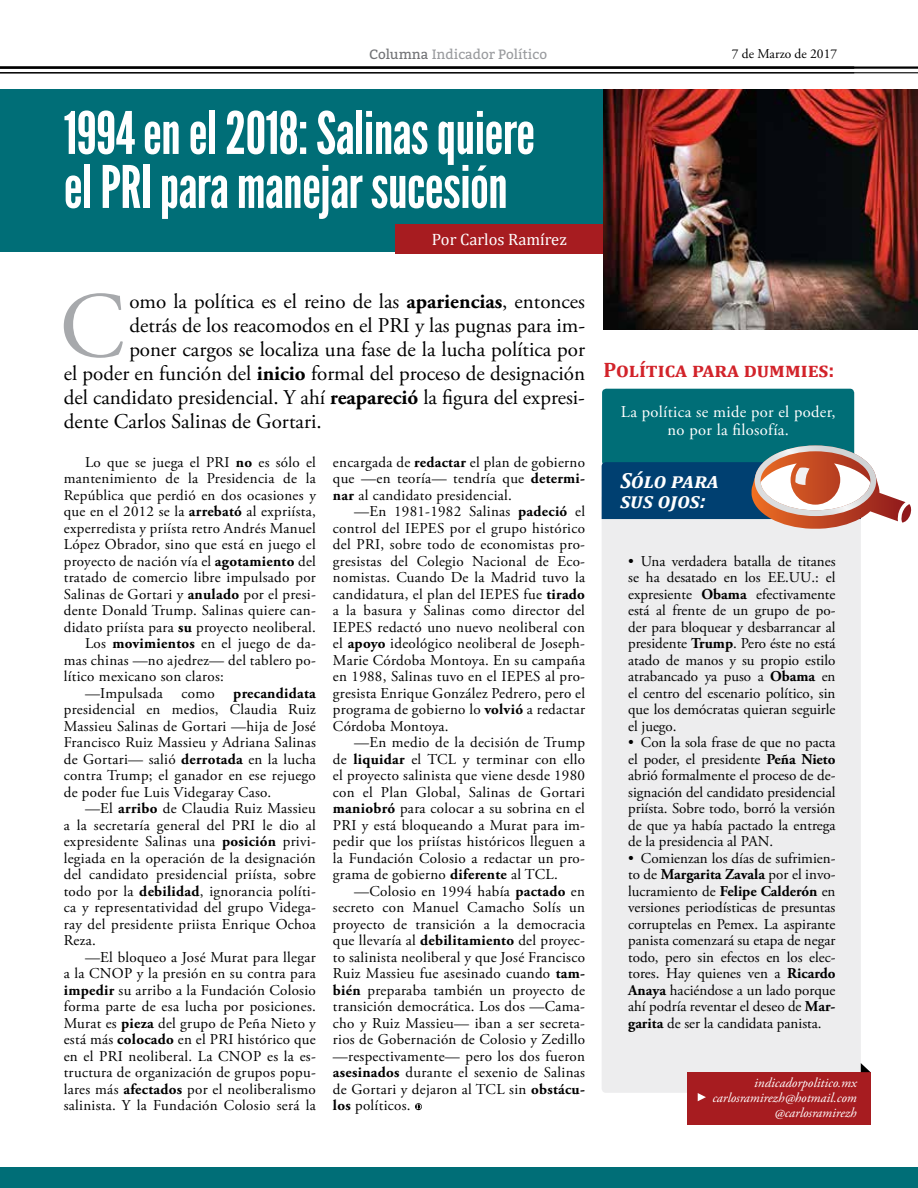
<style>
.page{position:relative;width:918px;height:1188px;background:#fff}
.page>*{position:absolute;margin:0;border:0;box-sizing:border-box;transform-origin:0 0}
.t1{font:93.45px "Adobe Garamond Pro";color:#a7a9ac}
.t2{font:58.5px/54px "League Gothic";letter-spacing:-.01em;color:#fff}
.t3{font:italic 700 21.9px/19.5px "Cambria";color:#fff}
.t4{font:21px "Adobe Garamond Pro";color:#000}
.t5{font:700 21px "Cambria";color:#d2232a}
.t6{font:16.5px/18px "Adobe Garamond Pro";letter-spacing:.02em;color:#fff;text-align:center}
.t7{font:16.5px "Cambria";color:#fff}
.t8{font:15px/16.5px "Adobe Garamond Pro";letter-spacing:.02em;color:#000;text-align:justify}
.t9{font:italic 13.5px/15px "Adobe Garamond Pro";color:#fff;text-align:right}
.t10{font:13.5px "Bitter";color:#999b9e}
.t11{font:13.5px "Adobe Garamond Pro";color:#000}
.s1{color:#717275}
.s2{font-weight:700}
</style>
<div class="page">
<hr style="left:0;top:66px;width:918px;height:3px;background:#000">
<hr style="left:0;top:72px;width:918px;height:1px;background:#000">
<svg style="left:415px;top:1103px;width:7px;height:7px"></svg>
<svg style="left:416px;top:1104px;width:5px;height:5px"></svg>
<div style="left:602px;top:389px;width:252px;height:77px;background:#006e77;border-radius:4px"></div>
<div style="left:602px;top:494px;width:259px;height:599px;background:#ededee;border-radius:4px"></div>
<svg style="left:602px;top:445px;width:310px;height:84px"></svg>
<div style="left:687px;top:1072px;width:184px;height:52px;background:#a71c20"></div>
<svg style="left:698px;top:1093px;width:8px;height:8px"></svg>
<svg style="left:861px;top:1063px;width:10px;height:9px"></svg>
<div style="left:0;top:89px;width:918px;height:163px;background:#006e77"></div>
<div style="left:395px;top:224px;width:209px;height:29px;background:#a71c20"></div>
<img style="left:604px;top:89px;width:314px;height:241px">
<div style="left:0;top:1167px;width:918px;height:21px;background:#006e77"></div>
<p class="t10" style="left:369px;top:45px;width:179px"><span class="s1">Columna</span> Indicador Político</p>
<p class="t11" style="left:732px;top:46px;width:107px">7 de Marzo de 2017</p>
<h2 class="t2" style="left:64px;top:106px;width:473px">1994 en el 2018: Salinas quiere el PRI para manejar sucesión</h2>
<p class="t7" style="left:432px;top:230px;width:136px">Por Carlos Ramírez</p>
<h1 class="t1" style="left:60px;top:271px;width:67px">C</h1>
<h3 class="t4" style="left:129px;top:289px;width:457px">omo la política es el reino de las <span class="s2">apariencias</span>, entonces</h3>
<h3 class="t4" style="left:129px;top:313px;width:457px">detrás de los reacomodos en el PRI y las pugnas para im-</h3>
<h3 class="t4" style="left:129px;top:337px;width:457px">poner cargos se localiza una fase de la lucha política por</h3>
<h3 class="t4" style="left:64px;top:361px;width:523px">el poder en función del <span class="s2">inicio</span> formal del proceso de designación</h3>
<h3 class="t4" style="left:64px;top:385px;width:523px">del candidato presidencial. Y ahí <span class="s2">reapareció</span> la figura del expresi-</h3>
<h3 class="t4" style="left:64px;top:409px;width:259px">dente Carlos Salinas de Gortari.</h3>
<p class="t8" style="left:85px;top:454px;width:232px">Lo que se juega el PRI <span class="s2">no</span> es sólo el</p>
<p class="t8" style="left:64px;top:471px;width:254px">mantenimiento de la Presidencia de la</p>
<p class="t8" style="left:64px;top:487px;width:254px">República que perdió en dos ocasiones y</p>
<p class="t8" style="left:64px;top:504px;width:254px">que en el 2012 se la <span class="s2">arrebató</span> al expriísta,</p>
<p class="t8" style="left:64px;top:520px;width:254px">experredista y priísta retro Andrés Manuel</p>
<p class="t8" style="left:64px;top:537px;width:254px">López Obrador, sino que está en juego el</p>
<p class="t8" style="left:64px;top:553px;width:254px">proyecto de nación vía el <span class="s2">agotamiento</span> del</p>
<p class="t8" style="left:64px;top:570px;width:254px">tratado de comercio libre impulsado por</p>
<p class="t8" style="left:64px;top:586px;width:254px">Salinas de Gortari y <span class="s2">anulado</span> por el presi-</p>
<p class="t8" style="left:64px;top:603px;width:254px">dente Donald Trump. Salinas quiere can-</p>
<p class="t8" style="left:64px;top:619px;width:254px">didato priísta para <span class="s2">su</span> proyecto neoliberal.</p>
<p class="t8" style="left:85px;top:636px;width:232px">Los <span class="s2">movimientos</span> en el juego de da-</p>
<p class="t8" style="left:64px;top:652px;width:254px">mas chinas —no ajedrez— del tablero po-</p>
<p class="t8" style="left:64px;top:669px;width:162px">lítico mexicano son claros:</p>
<p class="t8" style="left:85px;top:685px;width:232px">—Impulsada como <span class="s2">precandidata</span></p>
<p class="t8" style="left:64px;top:702px;width:254px">presidencial en medios, Claudia Ruiz</p>
<p class="t8" style="left:64px;top:718px;width:254px">Massieu Salinas de Gortari —hija de José</p>
<p class="t8" style="left:64px;top:735px;width:254px">Francisco Ruiz Massieu y Adriana Salinas</p>
<p class="t8" style="left:64px;top:751px;width:254px">de Gortari— salió <span class="s2">derrotada</span> en la lucha</p>
<p class="t8" style="left:64px;top:768px;width:254px">contra Trump; el ganador en ese rejuego</p>
<p class="t8" style="left:64px;top:784px;width:209px">de poder fue Luis Videgaray Caso.</p>
<p class="t8" style="left:85px;top:801px;width:232px">—El <span class="s2">arribo</span> de Claudia Ruiz Massieu</p>
<p class="t8" style="left:64px;top:817px;width:254px">a la secretaría general del PRI le dio al</p>
<p class="t8" style="left:64px;top:834px;width:254px">expresidente Salinas una <span class="s2">posición</span> privi-</p>
<p class="t8" style="left:64px;top:850px;width:254px">legiada en la operación de la designación</p>
<p class="t8" style="left:64px;top:867px;width:254px">del candidato presidencial priísta, sobre</p>
<p class="t8" style="left:64px;top:883px;width:254px">todo por la <span class="s2">debilidad</span>, ignorancia políti-</p>
<p class="t8" style="left:64px;top:900px;width:254px">ca y representatividad del grupo Videga-</p>
<p class="t8" style="left:64px;top:916px;width:254px">ray del presidente priista Enrique Ochoa</p>
<p class="t8" style="left:64px;top:933px;width:34px">Reza.</p>
<p class="t8" style="left:85px;top:949px;width:232px">—El bloqueo a José Murat para llegar</p>
<p class="t8" style="left:64px;top:966px;width:254px">a la CNOP y la presión en su contra para</p>
<p class="t8" style="left:64px;top:982px;width:254px"><span class="s2">impedir</span> su arribo a la Fundación Colosio</p>
<p class="t8" style="left:64px;top:999px;width:254px">forma parte de esa lucha por posiciones.</p>
<p class="t8" style="left:64px;top:1015px;width:254px">Murat es <span class="s2">pieza</span> del grupo de Peña Nieto y</p>
<p class="t8" style="left:64px;top:1032px;width:254px">está más <span class="s2">colocado</span> en el PRI histórico que</p>
<p class="t8" style="left:64px;top:1048px;width:254px">en el PRI neoliberal. La CNOP es la es-</p>
<p class="t8" style="left:64px;top:1065px;width:254px">tructura de organización de grupos popu-</p>
<p class="t8" style="left:64px;top:1081px;width:254px">lares más <span class="s2">afectados</span> por el neoliberalismo</p>
<p class="t8" style="left:64px;top:1098px;width:254px">salinista. Y la Fundación Colosio será la</p>
<p class="t8" style="left:333px;top:454px;width:254px">encargada de <span class="s2">redactar</span> el plan de gobierno que —en teoría— tendría que <span class="s2">determi&shy;nar</span> al candidato presidencial.</p>
<p class="t8" style="left:333px;top:504px;width:254px;text-indent:21px">—En 1981-1982 Salinas <span class="s2">padeció</span> el control del IEPES por el grupo histórico del PRI, sobre todo de economistas pro&shy;gresistas del Colegio Nacional de Eco&shy;nomistas. Cuando De la Madrid tuvo la candidatura, el plan del IEPES fue <span class="s2">tirado </span>a la basura y Salinas como director del IEPES redactó uno nuevo neoliberal con el <span class="s2">apoyo</span> ideológico neoliberal de Joseph-Marie Córdoba Montoya. En su campaña en 1988, Salinas tuvo en el IEPES al pro&shy;gresista Enrique González Pedrero, pero el programa de gobierno lo <span class="s2">volvió</span> a redactar Córdoba Montoya.</p>
<p class="t8" style="left:333px;top:735px;width:254px;text-indent:21px">—En medio de la decisión de Trump de <span class="s2">liquidar</span> el TCL y terminar con ello el proyecto salinista que viene desde 1980 con el Plan Global, Salinas de Gortari <span class="s2">maniobró</span> para colocar a su sobrina en el PRI y está bloqueando a Murat para im&shy;pedir que los priístas históricos lleguen a la Fundación Colosio a redactar un pro&shy;grama de gobierno <span class="s2">diferente</span> al TCL.</p>
<p class="t8" style="left:333px;top:883px;width:254px;text-indent:21px">—Colosio en 1994 había <span class="s2">pactado</span> en secreto con Manuel Camacho Solís un proyecto de transición a la democracia que llevaría al <span class="s2">debilitamiento</span> del proyec&shy;to salinista neoliberal y que José Francisco Ruiz Massieu fue asesinado cuando <span class="s2">tam&shy;bién</span> preparaba también un proyecto de transición democrática. Los dos —Cama&shy;cho y Ruiz Massieu— iban a ser secreta&shy;rios de Gobernación de Colosio y Zedillo —respectivamente— pero los dos fueron <span class="s2">asesinados</span> durante el sexenio de Salinas de Gortari y dejaron al TCL sin <span class="s2">obstácu&shy;los</span> políticos.</p>
<h3 class="t5" style="left:603px;top:355px;width:233px">Política para dummies:</h3>
<p class="t6" style="left:621px;top:404px;width:216px">La política se mide por el poder, no por la filosofía.</p>
<h3 class="t3" style="left:620px;top:470px;width:100px">Sólo para sus ojos:</h3>
<p class="t8" style="left:628px;top:553px;width:209px">• Una verdadera batalla de titanes se ha desatado en los EE.UU.: el expresiente <span class="s2">Obama</span> efectivamente está al frente de un grupo de po&shy;der para bloquear y desbarrancar al presidente <span class="s2">Trump</span>. Pero éste no está atado de manos y su propio estilo atrabancado ya puso a <span class="s2">Obama</span> en el centro del escenario político, sin que los demócratas quieran seguirle el juego.</p>
<p class="t8" style="left:628px;top:735px;width:209px">• Con la sola frase de que no pacta el poder, el presidente <span class="s2">Peña Nieto </span>abrió formalmente el proceso de de&shy;signación del candidato presidencial priísta. Sobre todo, borró la versión de que ya había pactado la entrega de la presidencia al PAN.</p>
<p class="t8" style="left:628px;top:850px;width:209px">• Comienzan los días de sufrimien&shy;to de <span class="s2">Margarita Zavala</span> por el invo&shy;lucramiento de <span class="s2">Felipe Calderón</span> en versiones periodísticas de presuntas corruptelas en Pemex. La aspirante panista comenzará su etapa de negar todo, pero sin efectos en los elec&shy;tores. Hay quienes ven a <span class="s2">Ricardo Anaya</span> haciéndose a un lado porque ahí podría reventar el deseo de <span class="s2">Mar&shy;garita</span> de ser la candidata panista.</p>
<p class="t9" style="left:712px;top:1076px;width:146px">indicadorpolitico.mx carlosramirezh@hotmail.com @carlosramirezh</p>
</div>
